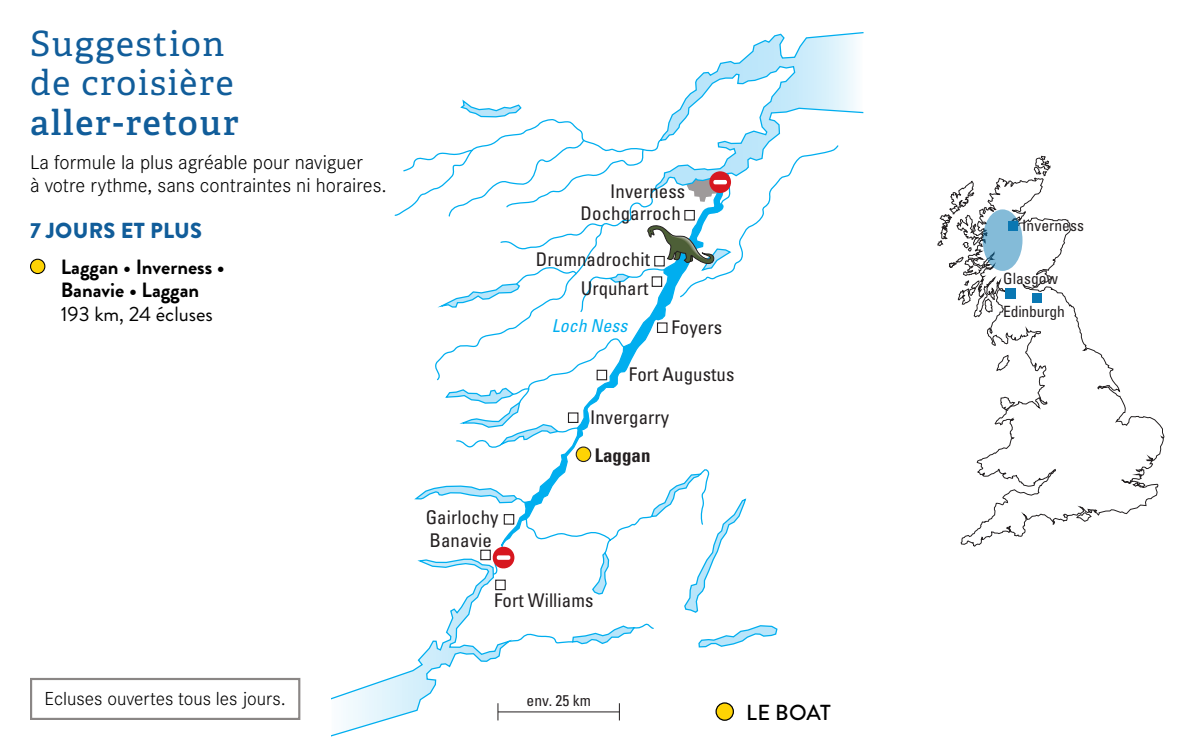
<style>
.page{position:relative;width:1200px;height:750px;background:#fff}
.page>*{position:absolute;margin:0;border:0;box-sizing:border-box;transform-origin:0 0}
.t1{font:34.8px/39.2px "Adelle";letter-spacing:.05em;color:#115d9a}
.t2{font:600 34.8px "Adelle";letter-spacing:.05em;color:#115d9a}
.t3{font:900 21.75px "Brandon Grotesque";letter-spacing:.015em;color:#115d9a}
.t4{font:500 21.75px "Brandon Grotesque";color:#000}
.t5{font:300 20.7px/23.4px "Corporate S Pro";color:#000}
.t6{font:700 20.7px/23.4px "Brandon Grotesque";color:#000}
.t7{font:20.7px "Brandon Grotesque";color:#000}
.t8{font:300 19.5px "Corporate S";color:#000}
.t9{font:condensed 18.9px/21.6px "Univers LT Std";letter-spacing:.005em;color:#231f20;text-align:right}
.t10{font:700 condensed 18.9px "Univers LT Std";letter-spacing:.005em;color:#231f20}
.t11{font:italic condensed 17.7px "Univers LT Std";letter-spacing:.005em;color:#00aeef}
.t12{font:condensed 15.6px "Univers LT Std";letter-spacing:.005em;color:#231f20}
</style>
<div class="page">
<div style="left:30px;top:678px;width:270px;height:42px;border:2px solid #8a8685"></div>
<div style="left:31px;top:259px;width:14px;height:15px;background:#fed304;border-radius:50%"></div>
<div style="left:30px;top:259px;width:15px;height:15px;border:1px solid #000;border-radius:50%"></div>
<div style="left:716px;top:703px;width:17px;height:17px;background:#fed304;border-radius:50%"></div>
<div style="left:715px;top:702px;width:19px;height:19px;border:1px solid #000;border-radius:50%"></div>
<svg style="left:619px;top:703px;width:1px;height:17px"></svg>
<hr style="left:498px;top:712px;width:122px;height:1px;background:#231f20">
<svg style="left:435px;top:332px;width:66px;height:49px"></svg>
<svg style="left:501px;top:309px;width:202px;height:236px"></svg>
<svg style="left:445px;top:387px;width:115px;height:60px"></svg>
<svg style="left:414px;top:485px;width:112px;height:19px"></svg>
<svg style="left:571px;top:625px;width:66px;height:20px"></svg>
<svg style="left:592px;top:551px;width:18px;height:44px"></svg>
<svg style="left:650px;top:473px;width:97px;height:140px"></svg>
<svg style="left:698px;top:625px;width:80px;height:23px"></svg>
<div style="left:657px;top:322px;width:11px;height:11px;border:1px solid #231f20"></div>
<div style="left:597px;top:370px;width:10px;height:10px;border:1px solid #231f20"></div>
<div style="left:568px;top:412px;width:10px;height:11px;border:1px solid #231f20"></div>
<div style="left:504px;top:514px;width:10px;height:11px;border:1px solid #231f20"></div>
<div style="left:576px;top:447px;width:15px;height:15px;background:#fed304;border-radius:50%"></div>
<div style="left:576px;top:447px;width:15px;height:15px;border:1px solid #231f20;border-radius:50%"></div>
<svg style="left:332px;top:539px;width:183px;height:198px"></svg>
<div style="left:497px;top:555px;width:13px;height:5px;background:#fff;border-radius:2px"></div>
<svg style="left:394px;top:32px;width:470px;height:277px"></svg>
<hr style="left:713px;top:180px;width:14px;height:4px;background:#fff;border-radius:2px">
<svg style="left:1033px;top:155px;width:18px;height:22px"></svg>
<svg style="left:960px;top:177px;width:205px;height:370px"></svg>
<svg style="left:937px;top:180px;width:56px;height:133px"></svg>
<div style="left:1032px;top:294px;width:10px;height:9px;background:#0a77b2"></div>
<div style="left:1005px;top:288px;width:11px;height:11px;background:#0a77b2"></div>
<svg style="left:983px;top:209px;width:40px;height:62px;background:#81b7d3"></svg>
<div style="left:1009px;top:221px;width:9px;height:9px;background:#0a77b2"></div>
<h1 class="t1" style="left:30px;top:25px;width:205px">Suggestion de croisière</h1>
<h1 class="t2" style="left:30px;top:100px;width:210px">aller-retour</h1>
<p class="t5" style="left:30px;top:149px;width:358px">La formule la plus agréable pour naviguer<br>à votre rythme, sans contraintes ni horaires.</p>
<p class="t3" style="left:30px;top:216px;width:174px">7 JOURS ET PLUS</p>
<p class="t6" style="left:61px;top:256px;width:166px">Laggan • Inverness •<br>Banavie • Laggan</p>
<p class="t7" style="left:61px;top:299px;width:154px">193 km, 24 écluses</p>
<p class="t8" style="left:45px;top:686px;width:243px">Ecluses ouvertes tous les jours.</p>
<p class="t9" style="left:581px;top:181px;width:106px">Inverness<br>Dochgarroch</p>
<p class="t9" style="left:536px;top:248px;width:116px">Drumnadrochit</p>
<p class="t9" style="left:581px;top:277px;width:69px">Urquhart</p>
<p class="t11" style="left:552px;top:315px;width:77px">Loch Ness</p>
<p class="t9" style="left:671px;top:316px;width:52px">Foyers</p>
<p class="t9" style="left:629px;top:363px;width:107px">Fort Augustus</p>
<p class="t9" style="left:590px;top:406px;width:81px">Invergarry</p>
<p class="t9" style="left:426px;top:506px;width:74px;line-height:22.6px;text-align:left">Gairlochy<br>Banavie</p>
<p class="t10" style="left:595px;top:443px;width:57px">Laggan</p>
<p class="t9" style="left:494px;top:589px;width:101px">Fort Williams</p>
<p class="t12" style="left:527px;top:691px;width:66px">env. 25 km</p>
<p class="t4" style="left:746px;top:697px;width:86px">LE BOAT</p>
<p class="t12" style="left:1022px;top:215px;width:63px">Inverness</p>
<p class="t12" style="left:1003px;top:269px;width:56px">Glasgow</p>
<p class="t12" style="left:1003px;top:302px;width:63px">Edinburgh</p>
</div>
